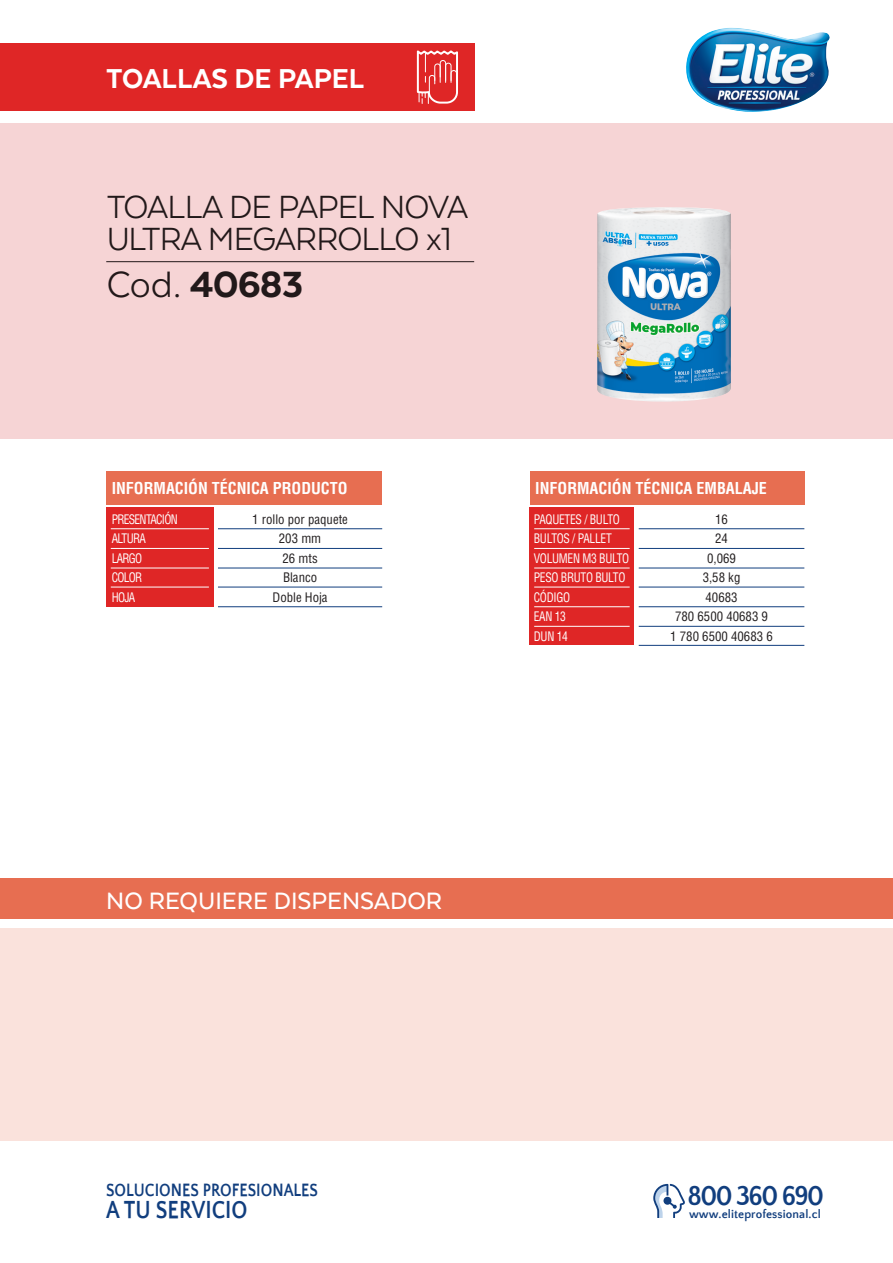
<style>
.page{position:relative;width:893px;height:1263px;background:#fff}
.page>*{position:absolute;margin:0;border:0;box-sizing:border-box;transform-origin:0 0}
.t1{font:800 42px "Texta";letter-spacing:-.025em;color:#231f20}
.t2{font:36.9px/32.7px "Texta";letter-spacing:-.025em;color:#231f20}
.t3{font:800 31.5px "Texta";color:#fff}
.t4{font:700 28.65px "Quattrocento Sans";letter-spacing:-.06em;color:#113e7e;scale:.93 1}
.t5{font:500 27.3px "Texta";color:#fff}
.t6{font:700 25.5px "Quattrocento Sans";color:#113e7e;scale:.85 1}
.t7{font:700 18.45px "Quattrocento Sans";color:#113e7e;scale:.85 1}
.t8{font:700 condensed 16.05px "Helvetica LT Std";color:#fff}
.t9{font:condensed 12.75px/19.5px "Helvetica LT Std";color:#231f20;text-align:center}
.t10{font:condensed 12.75px/19.5px "Helvetica LT Std";letter-spacing:-.025em;color:#fff;scale:.9 1}
.t11{font:condensed 12.75px/19.5px "Helvetica LT Std";letter-spacing:-.06em;color:#fff;scale:.9 1}
.t12{font:700 12px "Quattrocento Sans";letter-spacing:.01em;color:#113e7e}
.s1{font-weight:400}
</style>
<div class="page">
<div style="left:0;top:928px;width:893px;height:213px;background:#fae2dc"></div>
<div style="left:0;top:878px;width:893px;height:41px;background:#e76e51"></div>
<div style="left:0;top:123px;width:893px;height:316px;background:#f6d4d5"></div>
<hr style="left:106px;top:261px;width:368px;height:1px;background:#231f20">
<svg style="left:653px;top:1184px;width:32px;height:34px"></svg>
<div style="left:0;top:43px;width:474px;height:68px;background:#df2626"></div>
<svg style="left:416px;top:50px;width:42px;height:54px"></svg>
<img style="left:686px;top:28px;width:144px;height:84px">
<hr style="left:218px;top:528px;width:164px;height:1px;background:#113e7e">
<hr style="left:218px;top:548px;width:164px;height:1px;background:#113e7e">
<hr style="left:218px;top:568px;width:164px;height:1px;background:#113e7e">
<hr style="left:218px;top:587px;width:164px;height:1px;background:#113e7e">
<hr style="left:218px;top:606px;width:164px;height:1px;background:#113e7e">
<div style="left:106px;top:507px;width:107px;height:100px;background:#df2626"></div>
<div style="left:106px;top:471px;width:276px;height:33px;background:#e76e51"></div>
<hr style="left:111px;top:528px;width:98px;height:1px;background:#fff">
<hr style="left:111px;top:548px;width:98px;height:1px;background:#fff">
<hr style="left:111px;top:587px;width:98px;height:1px;background:#fff">
<hr style="left:111px;top:568px;width:98px;height:1px;background:#fff">
<hr style="left:639px;top:528px;width:165px;height:1px;background:#113e7e">
<hr style="left:639px;top:548px;width:165px;height:1px;background:#113e7e">
<hr style="left:639px;top:568px;width:165px;height:1px;background:#113e7e">
<hr style="left:639px;top:587px;width:165px;height:1px;background:#113e7e">
<hr style="left:639px;top:606px;width:165px;height:1px;background:#113e7e">
<hr style="left:639px;top:626px;width:165px;height:1px;background:#113e7e">
<hr style="left:639px;top:645px;width:165px;height:1px;background:#113e7e">
<div style="left:530px;top:507px;width:104px;height:138px;background:#df2626"></div>
<div style="left:530px;top:471px;width:274px;height:33px;background:#e76e51"></div>
<hr style="left:534px;top:528px;width:96px;height:1px;background:#fff">
<hr style="left:534px;top:548px;width:96px;height:1px;background:#fff">
<hr style="left:534px;top:568px;width:96px;height:1px;background:#fff">
<hr style="left:534px;top:587px;width:96px;height:1px;background:#fff">
<hr style="left:534px;top:606px;width:96px;height:1px;background:#fff">
<hr style="left:534px;top:626px;width:96px;height:1px;background:#fff">
<img style="left:597px;top:207px;width:134px;height:195px">
<h3 class="t3" style="left:106px;top:62px;width:260px">TOALLAS DE PAPEL</h3>
<h2 class="t2" style="left:106px;top:190px;width:364px">TOALLA DE PAPEL NOVA<br>ULTRA MEGARROLLO x1</h2>
<h1 class="t1" style="left:106px;top:263px;width:199px"><span class="s1">Cod.</span> 40683</h1>
<p class="t8" style="left:112px;top:478px;width:237px">INFORMACIÓN TÉCNICA PRODUCTO</p>
<p class="t11" style="left:112px;top:509px;width:75px">PRESENTACIÓN<br>ALTURA<br>LARGO<br>COLOR<br>HOJA</p>
<p class="t9" style="left:670px;top:509px;width:104px">16<br>24<br>0,069<br>3,58 kg<br>40683<br>780 6500 40683 9<br>1 780 6500 40683 6</p>
<p class="t8" style="left:535px;top:478px;width:233px">INFORMACIÓN TÉCNICA EMBALAJE</p>
<p class="t10" style="left:534px;top:509px;width:108px">PAQUETES / BULTO<br>BULTOS / PALLET<br>VOLUMEN M3 BULTO<br>PESO BRUTO BULTO<br>CÓDIGO<br>EAN 13<br>DUN 14</p>
<p class="t9" style="left:252px;top:509px;width:97px">1 rollo por paquete<br>203 mm<br>26 mts<br>Blanco<br>Doble Hoja</p>
<h3 class="t5" style="left:106px;top:886px;width:337px">NO REQUIERE DISPENSADOR</h3>
<h3 class="t7" style="left:106px;top:1181px;width:251px">SOLUCIONES PROFESIONALES</h3>
<h3 class="t6" style="left:106px;top:1196px;width:168px">A TU SERVICIO</h3>
<h3 class="t4" style="left:687px;top:1180px;width:148px">800 360 690</h3>
<p class="t12" style="left:689px;top:1208px;width:133px">www.eliteprofessional.cl</p>
</div>
